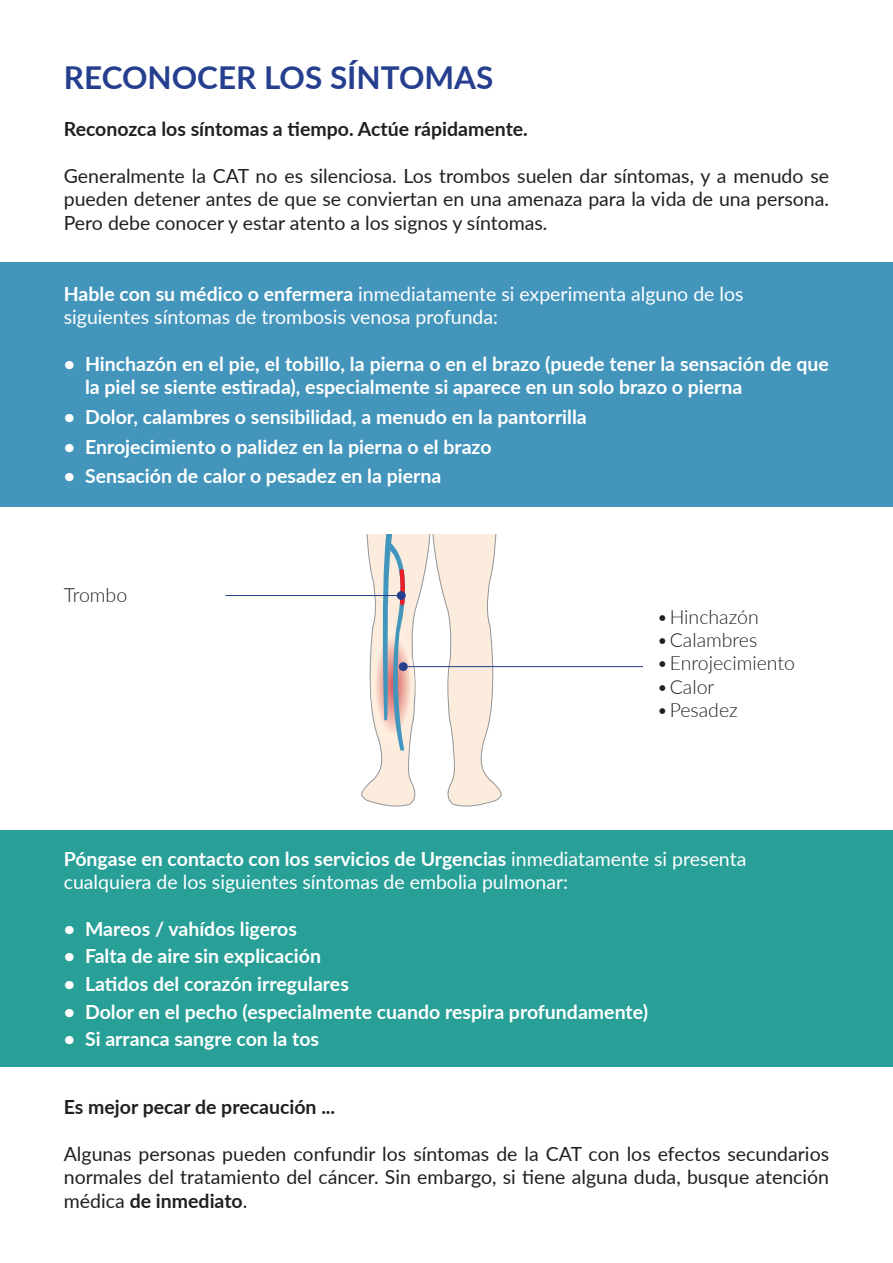
<style>
.page{position:relative;width:893px;height:1263px;background:#fff}
.page>*{position:absolute;margin:0;border:0;box-sizing:border-box;transform-origin:0 0}
.t1{font:700 31.5px "Lato";color:#253f8e}
.t2{font:700 19.5px/23.4px "Lato";color:#fff}
.t3{font:19.5px/23.4px "Lato";color:#231f20;text-align:justify}
.t4{font:19.5px/23.4px "Lato";color:#fff}
.t5{font:700 19.5px "Lato";color:#231f20}
.t6{font:300 19.5px "Lato";color:#231f20}
.s1{font-weight:700}
</style>
<div class="page">
<div style="left:0;top:830px;width:893px;height:237px;background:#28a097"></div>
<svg style="left:361px;top:534px;width:141px;height:273px"></svg>
<hr style="left:225px;top:595px;width:175px;height:1px;background:#253f8e">
<div style="left:397px;top:591px;width:9px;height:9px;background:#253f8e;border-radius:50%"></div>
<hr style="left:404px;top:666px;width:239px;height:1px;background:#253f8e">
<div style="left:399px;top:662px;width:9px;height:9px;background:#253f8e;border-radius:50%"></div>
<div style="left:0;top:262px;width:893px;height:244px;background:#4395bc"></div>
<h1 class="t1" style="left:64px;top:54px;width:431px">RECONOCER LOS SÍNTOMAS</h1>
<p class="t5" style="left:64px;top:114px;width:466px">Reconozca los síntomas a tiempo. Actúe rápidamente.</p>
<p class="t3" style="left:64px;top:163px;width:767px">Generalmente la CAT no es silenciosa. Los trombos suelen dar síntomas, y a menudo se pueden detener antes de que se conviertan en una amenaza para la vida de una persona.<br>Pero debe conocer y estar atento a los signos y síntomas.</p>
<p class="t4" style="left:64px;top:281px;width:681px"><span class="s1">Hable con su médico o enfermera</span> inmediatamente si experimenta alguno de los siguientes síntomas de trombosis venosa profunda:</p>
<p class="t2" style="left:85px;top:351px;width:745px;text-indent:-21px">• Hinchazón en el pie, el tobillo, la pierna o en el brazo (puede tener la sensación de que la piel se siente estirada), especialmente si aparece en un solo brazo o pierna</p>
<p class="t2" style="left:64px;top:404px;width:524px">• Dolor, calambres o sensibilidad, a menudo en la pantorrilla</p>
<p class="t2" style="left:64px;top:434px;width:429px">• Enrojecimiento o palidez en la pierna o el brazo</p>
<p class="t2" style="left:64px;top:464px;width:379px">• Sensación de calor o pesadez en la pierna</p>
<p class="t6" style="left:64px;top:581px;width:65px">Trombo</p>
<p class="t6" style="left:657px;top:603px;width:103px">•Hinchazón</p>
<p class="t6" style="left:657px;top:626px;width:102px">•Calambres</p>
<p class="t6" style="left:657px;top:650px;width:140px">•Enrojecimiento</p>
<p class="t6" style="left:657px;top:673px;width:59px">•Calor</p>
<p class="t6" style="left:657px;top:697px;width:82px">•Pesadez</p>
<p class="t4" style="left:64px;top:846px;width:684px"><span class="s1">Póngase en contacto con los servicios de Urgencias</span> inmediatamente si presenta cualquiera de los siguientes síntomas de embolia pulmonar:</p>
<p class="t2" style="left:64px;top:916px;width:235px">• Mareos / vahídos ligeros</p>
<p class="t2" style="left:64px;top:944px;width:259px">• Falta de aire sin explicación</p>
<p class="t2" style="left:64px;top:971px;width:287px">• Latidos del corazón irregulares</p>
<p class="t2" style="left:64px;top:999px;width:586px">• Dolor en el pecho (especialmente cuando respira profundamente)</p>
<p class="t2" style="left:64px;top:1027px;width:257px">• Si arranca sangre con la tos</p>
<p class="t5" style="left:64px;top:1092px;width:273px">Es mejor pecar de precaución ...</p>
<p class="t3" style="left:64px;top:1141px;width:767px">Algunas personas pueden confundir los síntomas de la CAT con los efectos secundarios normales del tratamiento del cáncer. Sin embargo, si tiene alguna duda, busque atención médica <span class="s1">de inmediato</span>.</p>
</div>
